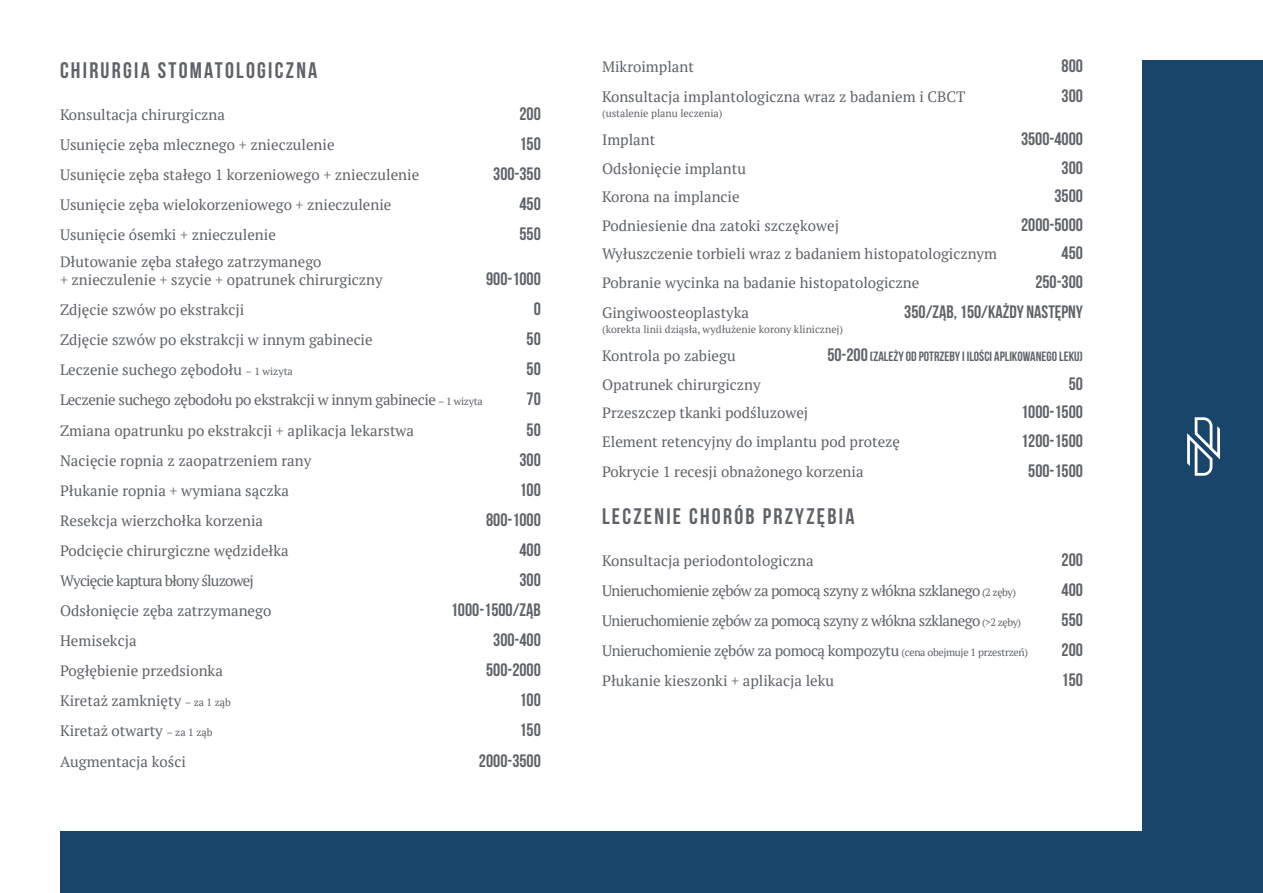
<style>
.page{position:relative;width:1263px;height:893px;background:#fff}
.page>*{position:absolute;margin:0;border:0;box-sizing:border-box;transform-origin:0 0}
.t1{font:22.5px "Bebas Neue";letter-spacing:.1em;color:#5f6368}
.t2{font:18px "Bebas Neue";color:#5f6368}
.t3{font:15px/18px "PT Serif";color:#5f6368}
.t4{font:15px "PT Serif";letter-spacing:-.04em;color:#5f6368}
.t5{font:15px "PT Serif";letter-spacing:-.03em;color:#5f6368}
.t6{font:15px "PT Serif";letter-spacing:-.025em;color:#5f6368}
.t7{font:15px "PT Serif";letter-spacing:-.055em;color:#5f6368}
.t8{font:13.5px "Bebas Neue";color:#5f6368}
.t9{font:10.5px "PT Serif";color:#5f6368}
.s1{font-size:10.5px}
.s2{font-size:18px}
</style>
<div class="page">
<div style="left:1143px;top:60px;width:120px;height:833px;background:#19456b"></div>
<div style="left:60px;top:832px;width:1203px;height:61px;background:#19456b"></div>
<svg style="left:1187px;top:417px;width:33px;height:59px"></svg>
<h1 class="t1" style="left:60px;top:58px;width:259px">CHIRURGIA STOMATOLOGICZNA</h1>
<p class="t3" style="left:60px;top:106px;width:167px">Konsultacja chirurgiczna</p>
<p class="t2" style="left:519px;top:104px;width:23px">200</p>
<p class="t3" style="left:60px;top:136px;width:276px">Usunięcie zęba mlecznego + znieczulenie</p>
<p class="t2" style="left:519px;top:134px;width:23px">150</p>
<p class="t3" style="left:60px;top:166px;width:361px">Usunięcie zęba stałego 1 korzeniowego + znieczulenie</p>
<p class="t2" style="left:493px;top:164px;width:49px">300-350</p>
<p class="t3" style="left:60px;top:196px;width:333px">Usunięcie zęba wielokorzeniowego + znieczulenie</p>
<p class="t2" style="left:519px;top:194px;width:23px">450</p>
<p class="t3" style="left:60px;top:226px;width:217px">Usunięcie ósemki + znieczulenie</p>
<p class="t2" style="left:519px;top:224px;width:23px">550</p>
<p class="t3" style="left:60px;top:253px;width:324px">Dłutowanie zęba stałego zatrzymanego<br>+ znieczulenie + szycie + opatrunek chirurgiczny</p>
<p class="t2" style="left:486px;top:269px;width:56px">900-1000</p>
<p class="t3" style="left:60px;top:301px;width:186px">Zdjęcie szwów po ekstrakcji</p>
<p class="t2" style="left:534px;top:299px;width:9px">0</p>
<p class="t3" style="left:60px;top:331px;width:314px">Zdjęcie szwów po ekstrakcji w innym gabinecie</p>
<p class="t2" style="left:527px;top:329px;width:16px">50</p>
<p class="t3" style="left:60px;top:361px;width:234px">Leczenie suchego zębodołu <span class="s1">– 1 wizyta</span></p>
<p class="t2" style="left:527px;top:359px;width:16px">50</p>
<p class="t6" style="left:60px;top:390px;width:424px">Leczenie suchego zębodołu po ekstrakcji w innym gabinecie <span class="s1">– 1 wizyta</span></p>
<p class="t2" style="left:527px;top:389px;width:16px">70</p>
<p class="t3" style="left:60px;top:421px;width:356px">Zmiana opatrunku po ekstrakcji + aplikacja lekarstwa</p>
<p class="t2" style="left:527px;top:419px;width:16px">50</p>
<p class="t3" style="left:60px;top:451px;width:253px">Nacięcie ropnia z zaopatrzeniem rany</p>
<p class="t2" style="left:519px;top:449px;width:23px">300</p>
<p class="t3" style="left:60px;top:481px;width:230px">Płukanie ropnia + wymiana sączka</p>
<p class="t2" style="left:519px;top:479px;width:23px">100</p>
<p class="t3" style="left:60px;top:511px;width:205px">Resekcja wierzchołka korzenia</p>
<p class="t2" style="left:486px;top:509px;width:56px">800-1000</p>
<p class="t3" style="left:60px;top:541px;width:230px">Podcięcie chirurgiczne wędzidełka</p>
<p class="t2" style="left:519px;top:539px;width:23px">400</p>
<p class="t7" style="left:60px;top:570px;width:195px">Wycięcie kaptura błony śluzowej</p>
<p class="t2" style="left:519px;top:569px;width:23px">300</p>
<p class="t3" style="left:60px;top:601px;width:213px">Odsłonięcie zęba zatrzymanego</p>
<p class="t2" style="left:451px;top:599px;width:92px">1000-1500/ZĄB</p>
<p class="t3" style="left:60px;top:631px;width:78px">Hemisekcja</p>
<p class="t2" style="left:493px;top:629px;width:49px">300-400</p>
<p class="t3" style="left:60px;top:661px;width:164px">Pogłębienie przedsionka</p>
<p class="t2" style="left:486px;top:659px;width:56px">500-2000</p>
<p class="t3" style="left:60px;top:691px;width:172px">Kiretaż zamknięty <span class="s1">– za 1 ząb</span></p>
<p class="t2" style="left:519px;top:689px;width:23px">100</p>
<p class="t3" style="left:60px;top:721px;width:154px">Kiretaż otwarty <span class="s1">– za 1 ząb</span></p>
<p class="t2" style="left:519px;top:719px;width:23px">150</p>
<p class="t3" style="left:60px;top:752px;width:127px">Augmentacja kości</p>
<p class="t2" style="left:479px;top:751px;width:63px">2000-3500</p>
<p class="t3" style="left:602px;top:57px;width:93px">Mikroimplant</p>
<p class="t2" style="left:1061px;top:56px;width:23px">800</p>
<p class="t3" style="left:602px;top:87px;width:365px">Konsultacja implantologiczna wraz z badaniem i CBCT</p>
<p class="t2" style="left:1061px;top:86px;width:23px">300</p>
<p class="t9" style="left:602px;top:106px;width:122px">(ustalenie planu leczenia)</p>
<p class="t3" style="left:602px;top:131px;width:55px">Implant</p>
<p class="t2" style="left:1021px;top:129px;width:63px">3500-4000</p>
<p class="t3" style="left:602px;top:159px;width:145px">Odsłonięcie implantu</p>
<p class="t2" style="left:1061px;top:158px;width:23px">300</p>
<p class="t3" style="left:602px;top:188px;width:139px">Korona na implancie</p>
<p class="t2" style="left:1054px;top:186px;width:30px">3500</p>
<p class="t3" style="left:602px;top:216px;width:238px">Podniesienie dna zatoki szczękowej</p>
<p class="t2" style="left:1021px;top:215px;width:63px">2000-5000</p>
<p class="t3" style="left:602px;top:245px;width:397px">Wyłuszczenie torbieli wraz z badaniem histopatologicznym</p>
<p class="t2" style="left:1061px;top:243px;width:23px">450</p>
<p class="t3" style="left:602px;top:273px;width:319px">Pobranie wycinka na badanie histopatologiczne</p>
<p class="t2" style="left:1035px;top:272px;width:49px">250-300</p>
<p class="t3" style="left:602px;top:303px;width:149px">Gingiwoosteoplastyka</p>
<p class="t2" style="left:904px;top:302px;width:180px">350/ZĄB, 150/KAŻDY NASTĘPNY</p>
<p class="t9" style="left:602px;top:322px;width:243px">(korekta linii dziąsła, wydłużenie korony klinicznej)</p>
<p class="t3" style="left:602px;top:347px;width:135px">Kontrola po zabiegu</p>
<p class="t8" style="left:827px;top:349px;width:257px"><span class="s2">50-200</span> (ZALEŻY OD POTRZEBY I ILOŚCI APLIKOWANEGO LEKU)</p>
<p class="t3" style="left:602px;top:375px;width:160px">Opatrunek chirurgiczny</p>
<p class="t2" style="left:1069px;top:374px;width:16px">50</p>
<p class="t3" style="left:602px;top:404px;width:208px">Przeszczep tkanki podśluzowej</p>
<p class="t2" style="left:1021px;top:402px;width:63px">1000-1500</p>
<p class="t3" style="left:602px;top:432px;width:300px">Element retencyjny do implantu pod protezę</p>
<p class="t2" style="left:1021px;top:431px;width:63px">1200-1500</p>
<p class="t3" style="left:602px;top:462px;width:263px">Pokrycie 1 recesji obnażonego korzenia</p>
<p class="t2" style="left:1028px;top:461px;width:56px">500-1500</p>
<h1 class="t1" style="left:602px;top:504px;width:254px">LECZENIE CHORÓB PRZYZĘBIA</h1>
<p class="t3" style="left:602px;top:552px;width:213px">Konsultacja periodontologiczna</p>
<p class="t2" style="left:1061px;top:550px;width:23px">200</p>
<p class="t4" style="left:602px;top:581px;width:415px">Unieruchomienie zębów za pomocą szyny z włókna szklanego <span class="s1">(2 zęby)</span></p>
<p class="t2" style="left:1061px;top:580px;width:23px">400</p>
<p class="t4" style="left:602px;top:611px;width:421px">Unieruchomienie zębów za pomocą szyny z włókna szklanego <span class="s1">(&gt;2 zęby)</span></p>
<p class="t2" style="left:1061px;top:610px;width:23px">550</p>
<p class="t5" style="left:602px;top:641px;width:427px">Unieruchomienie zębów za pomocą kompozytu <span class="s1">(cena obejmuje 1 przestrzeń)</span></p>
<p class="t2" style="left:1061px;top:640px;width:23px">200</p>
<p class="t3" style="left:602px;top:672px;width:234px">Płukanie kieszonki + aplikacja leku</p>
<p class="t2" style="left:1061px;top:670px;width:23px">150</p>
</div>
